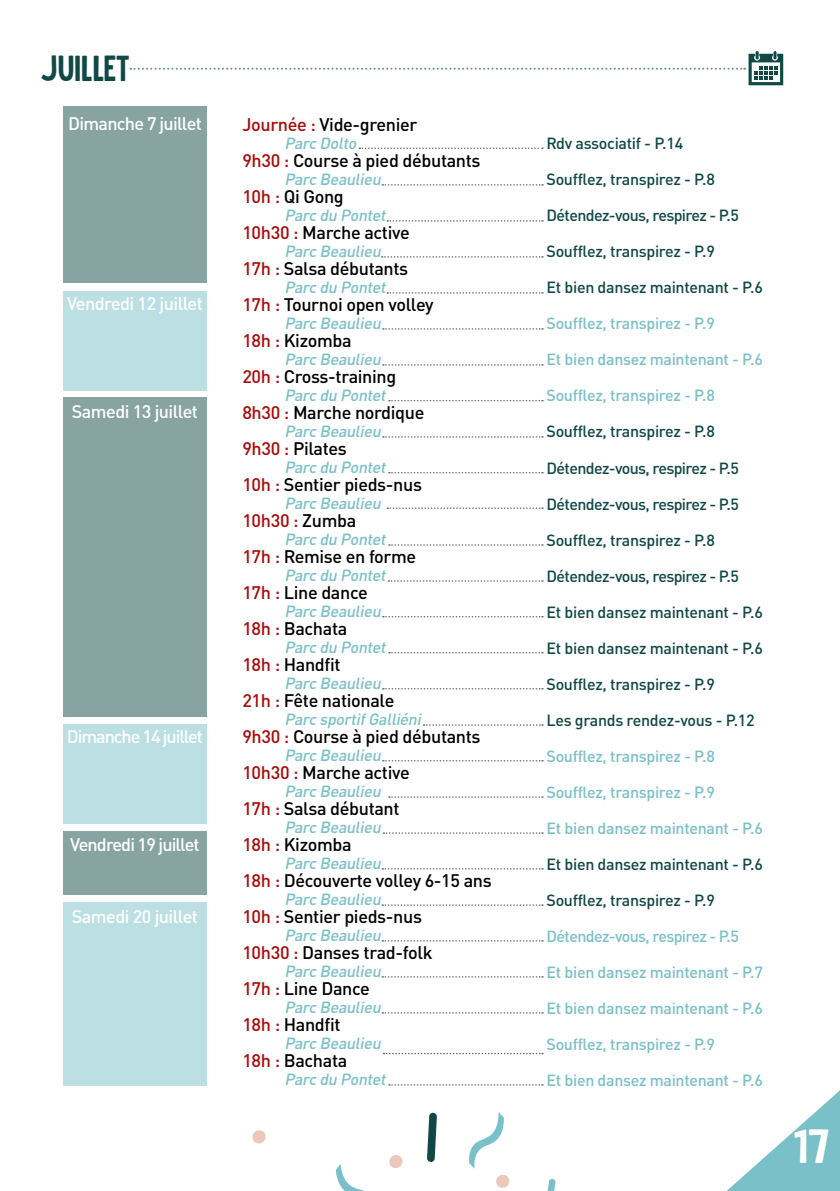
<style>
.page{position:relative;width:840px;height:1191px;background:#fff}
.page>*{position:absolute;margin:0;border:0;box-sizing:border-box;transform-origin:0 0}
.t1{font:39.8px "Alvania";color:#fff}
.t2{font:29.2px "Alvania";color:#104845}
.t3{font:500 18px "DIN Pro";letter-spacing:-.02em;color:#000}
.t4{font:500 18px "DIN Pro";letter-spacing:-.04em;color:#fff}
.t5{font:500 18px "DIN Pro";letter-spacing:-.06em;color:#fff}
.t6{font:500 18px "DIN Pro";letter-spacing:-.02em;color:#a90b0a}
.t7{font:italic 500 16px "DIN Pro";color:#7ac0c8}
.t8{font:500 16px "DIN Pro";letter-spacing:-.02em;color:#104845}
.t9{font:500 16px "DIN Pro";letter-spacing:-.02em;color:#7ac0c8}
.t10{font:500 16px "DIN Pro";letter-spacing:-.04em;color:#104845}
.t11{font:500 16px "DIN Pro";letter-spacing:-.04em;color:#7ac0c8}
.s1{color:#a90b0a}
.s2{color:#000}
</style>
<div class="page">
<div style="left:63px;top:106px;width:143px;height:177px;background:#87a3a2"></div>
<div style="left:63px;top:397px;width:143px;height:320px;background:#87a3a2"></div>
<div style="left:63px;top:831px;width:143px;height:64px;background:#87a3a2"></div>
<div style="left:63px;top:291px;width:143px;height:99px;background:#bcdfe3"></div>
<div style="left:63px;top:724px;width:143px;height:99px;background:#bcdfe3"></div>
<div style="left:63px;top:902px;width:143px;height:183px;background:#bcdfe3"></div>
<svg style="left:359px;top:147px;width:183px;height:2px"></svg>
<svg style="left:382px;top:184px;width:160px;height:2px"></svg>
<svg style="left:387px;top:220px;width:155px;height:2px"></svg>
<svg style="left:381px;top:256px;width:161px;height:2px"></svg>
<svg style="left:387px;top:292px;width:155px;height:2px"></svg>
<svg style="left:382px;top:328px;width:160px;height:2px"></svg>
<svg style="left:382px;top:364px;width:160px;height:2px"></svg>
<svg style="left:389px;top:400px;width:153px;height:1px"></svg>
<svg style="left:382px;top:436px;width:160px;height:2px"></svg>
<svg style="left:389px;top:472px;width:153px;height:1px"></svg>
<svg style="left:387px;top:507px;width:155px;height:2px"></svg>
<svg style="left:389px;top:544px;width:153px;height:2px"></svg>
<svg style="left:388px;top:580px;width:154px;height:2px"></svg>
<svg style="left:382px;top:616px;width:160px;height:1px"></svg>
<svg style="left:389px;top:652px;width:153px;height:1px"></svg>
<svg style="left:382px;top:688px;width:160px;height:1px"></svg>
<svg style="left:423px;top:724px;width:119px;height:2px"></svg>
<svg style="left:382px;top:760px;width:160px;height:1px"></svg>
<svg style="left:389px;top:796px;width:153px;height:2px"></svg>
<svg style="left:383px;top:832px;width:159px;height:2px"></svg>
<svg style="left:382px;top:868px;width:160px;height:1px"></svg>
<svg style="left:382px;top:904px;width:160px;height:2px"></svg>
<svg style="left:382px;top:940px;width:160px;height:1px"></svg>
<svg style="left:382px;top:976px;width:160px;height:1px"></svg>
<svg style="left:382px;top:1012px;width:160px;height:1px"></svg>
<svg style="left:383px;top:1052px;width:159px;height:2px"></svg>
<svg style="left:389px;top:1084px;width:153px;height:1px"></svg>
<svg style="left:726px;top:1091px;width:113px;height:100px"></svg>
<svg style="left:130px;top:51px;width:652px;height:34px"></svg>
<svg style="left:389px;top:1155px;width:14px;height:13px"></svg>
<svg style="left:335px;top:1164px;width:29px;height:27px"></svg>
<svg style="left:427px;top:1112px;width:9px;height:50px"></svg>
<svg style="left:496px;top:1174px;width:13px;height:14px"></svg>
<svg style="left:252px;top:1130px;width:14px;height:14px"></svg>
<svg style="left:469px;top:1112px;width:34px;height:56px"></svg>
<svg style="left:547px;top:1178px;width:8px;height:13px"></svg>
<h2 class="t2" style="left:42px;top:48px;width:90px">Juillet</h2>
<p class="t4" style="left:68px;top:109px;width:135px">Dimanche 7 juillet</p>
<p class="t4" style="left:67px;top:289px;width:137px">Vendredi 12 juillet</p>
<p class="t4" style="left:72px;top:397px;width:128px">Samedi 13 juillet</p>
<p class="t5" style="left:67px;top:721px;width:137px">Dimanche 14 juillet</p>
<p class="t4" style="left:70px;top:829px;width:131px">Vendredi 19 juillet</p>
<p class="t4" style="left:72px;top:901px;width:128px">Samedi 20 juillet</p>
<p class="t3" style="left:242px;top:110px;width:176px"><span class="s1">Journée :</span> Vide-grenier</p>
<p class="t7" style="left:284px;top:130px;width:77px">ParcDolto</p>
<p class="t3" style="left:242px;top:146px;width:239px"><span class="s1">9h30 :</span> Course à pied débutants</p>
<p class="t7" style="left:284px;top:166px;width:102px">ParcBeaulieu</p>
<p class="t3" style="left:242px;top:182px;width:103px"><span class="s1">10h :</span> Qi Gong</p>
<p class="t7" style="left:284px;top:202px;width:107px">Parcdu Pontet</p>
<p class="t3" style="left:242px;top:218px;width:169px"><span class="s1">10h30 :</span> Marche active</p>
<p class="t7" style="left:284px;top:238px;width:102px">ParcBeaulieu</p>
<p class="t3" style="left:242px;top:254px;width:167px"><span class="s1">17h :</span> Salsa débutants</p>
<p class="t7" style="left:284px;top:274px;width:107px">Parcdu Pontet</p>
<p class="t3" style="left:242px;top:290px;width:193px"><span class="s1">17h :</span> Tournoi open volley</p>
<p class="t7" style="left:284px;top:310px;width:102px">ParcBeaulieu</p>
<p class="t3" style="left:242px;top:326px;width:111px"><span class="s1">18h :</span> Kizomba</p>
<p class="t7" style="left:284px;top:346px;width:102px">ParcBeaulieu</p>
<p class="t3" style="left:242px;top:362px;width:155px"><span class="s1">20h :</span> Cross-training</p>
<p class="t7" style="left:284px;top:382px;width:107px">Parcdu Pontet</p>
<p class="t3" style="left:242px;top:398px;width:183px"><span class="s1">8h30 :</span> Marche nordique</p>
<p class="t7" style="left:284px;top:418px;width:102px">ParcBeaulieu</p>
<p class="t3" style="left:242px;top:434px;width:106px"><span class="s1">9h30 :</span> Pilates</p>
<p class="t7" style="left:284px;top:454px;width:107px">Parcdu Pontet</p>
<p class="t3" style="left:242px;top:470px;width:181px"><span class="s1">10h :</span> Sentier pieds-nus</p>
<p class="t7" style="left:284px;top:490px;width:102px">ParcBeaulieu</p>
<p class="t6" style="left:242px;top:506px;width:115px">10h30 : <span class="s2">Zumba</span></p>
<p class="t7" style="left:284px;top:526px;width:107px">Parcdu Pontet</p>
<p class="t3" style="left:242px;top:542px;width:175px"><span class="s1">17h :</span> Remise en forme</p>
<p class="t7" style="left:284px;top:562px;width:107px">Parcdu Pontet</p>
<p class="t3" style="left:242px;top:578px;width:127px"><span class="s1">17h :</span> Line dance</p>
<p class="t7" style="left:284px;top:598px;width:102px">ParcBeaulieu</p>
<p class="t3" style="left:242px;top:614px;width:106px"><span class="s1">18h :</span> Bachata</p>
<p class="t7" style="left:284px;top:634px;width:107px">Parcdu Pontet</p>
<p class="t3" style="left:242px;top:650px;width:100px"><span class="s1">18h :</span> Handfit</p>
<p class="t7" style="left:284px;top:670px;width:102px">ParcBeaulieu</p>
<p class="t3" style="left:242px;top:686px;width:153px"><span class="s1">21h :</span> Fête nationale</p>
<p class="t7" style="left:284px;top:706px;width:142px">ParcsportifGalliéni</p>
<p class="t3" style="left:242px;top:722px;width:239px"><span class="s1">9h30 :</span> Course à pied débutants</p>
<p class="t7" style="left:284px;top:742px;width:102px">ParcBeaulieu</p>
<p class="t3" style="left:242px;top:758px;width:169px"><span class="s1">10h30 :</span> Marche active</p>
<p class="t7" style="left:284px;top:778px;width:102px">ParcBeaulieu</p>
<p class="t3" style="left:242px;top:794px;width:159px"><span class="s1">17h :</span> Salsa débutant</p>
<p class="t7" style="left:284px;top:814px;width:102px">ParcBeaulieu</p>
<p class="t3" style="left:242px;top:830px;width:111px"><span class="s1">18h :</span> Kizomba</p>
<p class="t7" style="left:284px;top:850px;width:102px">ParcBeaulieu</p>
<p class="t3" style="left:242px;top:866px;width:251px"><span class="s1">18h :</span> Découverte volley 6-15 ans</p>
<p class="t7" style="left:284px;top:886px;width:102px">ParcBeaulieu</p>
<p class="t3" style="left:242px;top:902px;width:181px"><span class="s1">10h :</span> Sentier pieds-nus</p>
<p class="t7" style="left:284px;top:922px;width:102px">ParcBeaulieu</p>
<p class="t3" style="left:242px;top:938px;width:191px"><span class="s1">10h30 :</span> Danses trad-folk</p>
<p class="t7" style="left:284px;top:958px;width:102px">ParcBeaulieu</p>
<p class="t3" style="left:242px;top:974px;width:129px"><span class="s1">17h :</span> Line Dance</p>
<p class="t7" style="left:284px;top:994px;width:102px">ParcBeaulieu</p>
<p class="t3" style="left:242px;top:1010px;width:100px"><span class="s1">18h :</span> Handfit</p>
<p class="t7" style="left:284px;top:1030px;width:102px">ParcBeaulieu</p>
<p class="t3" style="left:242px;top:1046px;width:106px"><span class="s1">18h :</span> Bachata</p>
<p class="t7" style="left:284px;top:1066px;width:107px">Parcdu Pontet</p>
<p class="t8" style="left:546px;top:131px;width:138px">Rdv associatif - P.14</p>
<p class="t8" style="left:546px;top:167px;width:170px">Soufflez, transpirez - P.8</p>
<p class="t10" style="left:546px;top:203px;width:194px">Détendez-vous, respirez - P.5</p>
<p class="t8" style="left:546px;top:239px;width:170px">Soufflez, transpirez - P.9</p>
<p class="t8" style="left:546px;top:275px;width:218px">Et bien dansez maintenant - P.6</p>
<p class="t9" style="left:546px;top:311px;width:170px">Soufflez, transpirez - P.9</p>
<p class="t9" style="left:546px;top:347px;width:218px">Et bien dansez maintenant - P.6</p>
<p class="t9" style="left:546px;top:383px;width:170px">Soufflez, transpirez - P.8</p>
<p class="t8" style="left:546px;top:419px;width:170px">Soufflez, transpirez - P.8</p>
<p class="t10" style="left:546px;top:455px;width:194px">Détendez-vous, respirez - P.5</p>
<p class="t10" style="left:546px;top:491px;width:194px">Détendez-vous, respirez - P.5</p>
<p class="t8" style="left:546px;top:527px;width:170px">Soufflez, transpirez - P.8</p>
<p class="t10" style="left:546px;top:563px;width:194px">Détendez-vous, respirez - P.5</p>
<p class="t8" style="left:546px;top:599px;width:218px">Et bien dansez maintenant - P.6</p>
<p class="t8" style="left:546px;top:635px;width:218px">Et bien dansez maintenant - P.6</p>
<p class="t8" style="left:546px;top:671px;width:170px">Soufflez, transpirez - P.9</p>
<p class="t8" style="left:546px;top:707px;width:209px">Les grands rendez-vous - P.12</p>
<p class="t9" style="left:546px;top:743px;width:170px">Soufflez, transpirez - P.8</p>
<p class="t9" style="left:546px;top:779px;width:170px">Soufflez, transpirez - P.9</p>
<p class="t9" style="left:546px;top:815px;width:218px">Et bien dansez maintenant - P.6</p>
<p class="t8" style="left:546px;top:851px;width:218px">Et bien dansez maintenant - P.6</p>
<p class="t8" style="left:546px;top:887px;width:170px">Soufflez, transpirez - P.9</p>
<p class="t11" style="left:546px;top:923px;width:194px">Détendez-vous, respirez - P.5</p>
<p class="t9" style="left:546px;top:959px;width:218px">Et bien dansez maintenant - P.7</p>
<p class="t9" style="left:546px;top:995px;width:218px">Et bien dansez maintenant - P.6</p>
<p class="t9" style="left:546px;top:1031px;width:170px">Soufflez, transpirez - P.9</p>
<p class="t9" style="left:546px;top:1067px;width:218px">Et bien dansez maintenant - P.6</p>
<h1 class="t1" style="left:794px;top:1119px;width:37px">17</h1>
</div>
